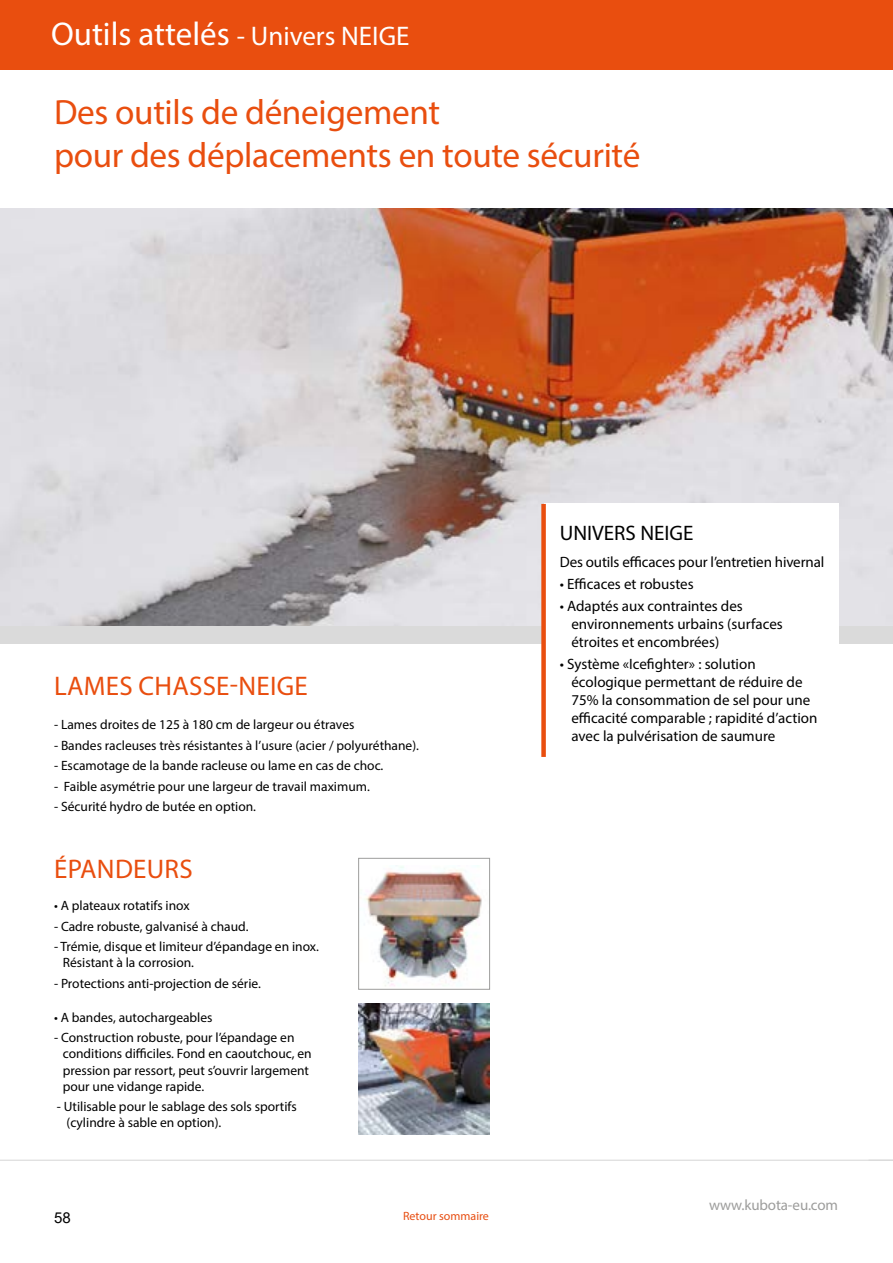
<style>
.page{position:relative;width:893px;height:1263px;background:#fff}
.page>*{position:absolute;margin:0;border:0;box-sizing:border-box;transform-origin:0 0}
.t1{font:35.25px/42.3px "Myriad Pro";letter-spacing:-.01em;color:#e94e0f}
.t2{font:33px "Myriad Pro";color:#fff}
.t3{font:27px "Myriad Pro";letter-spacing:.01em;color:#e94e0f}
.t4{font:21px "Myriad Pro";color:#000}
.t5{font:15px/18px "Myriad Pro";color:#000}
.t6{font:15px "Myriad Pro";letter-spacing:-.01em;color:#9d9d9c}
.t7{font:15px "Arial";color:#000}
.t8{font:13.5px/16.2px "Myriad Pro";color:#000}
.t9{font:12px "Myriad Pro";color:#e74e12}
.s1{font-size:27px}
</style>
<div class="page">
<hr style="left:0;top:1160px;width:893px;height:1px;background:#dadada">
<div style="left:0;top:574px;width:893px;height:69px;background:#dadada"></div>
<div style="left:0;top:0;width:893px;height:69px;background:#e94e0f"></div>
<img style="left:0;top:208px;width:893px;height:417px">
<div style="left:544px;top:504px;width:295px;height:221px;background:#fff"></div>
<div style="left:541px;top:504px;width:5px;height:253px;background:#e94e0f"></div>
<img style="left:364px;top:866px;width:118px;height:120px">
<div style="left:358px;top:858px;width:132px;height:132px;border:1px solid #9d9d9c"></div>
<img style="left:358px;top:1003px;width:131px;height:131px">
<h2 class="t2" style="left:51px;top:13px;width:360px">Outils attelés <span class="s1">- Univers NEIGE</span></h2>
<h1 class="t1" style="left:54px;top:91px;width:588px">Des outils de déneigement<br>pour des déplacements en toute sécurité</h1>
<h3 class="t3" style="left:54px;top:670px;width:255px">LAMES CHASSE-NEIGE</h3>
<p class="t8" style="left:54px;top:716px;width:302px">- Lames droites de 125 à 180 cm de largeur ou étraves</p>
<p class="t8" style="left:54px;top:737px;width:367px">- Bandes racleuses très résistantes à l’usure (acier / polyuréthane).</p>
<p class="t8" style="left:54px;top:757px;width:331px">- Escamotage de la bande racleuse ou lame en cas de choc.</p>
<p class="t8" style="left:54px;top:778px;width:317px">- Faible asymétrie pour une largeur de travail maximum.</p>
<p class="t8" style="left:54px;top:798px;width:204px">- Sécurité hydro de butée en option.</p>
<h3 class="t3" style="left:54px;top:852px;width:140px">ÉPANDEURS</h3>
<p class="t8" style="left:54px;top:897px;width:137px">• A plateaux rotatifs inox</p>
<p class="t8" style="left:54px;top:918px;width:196px">- Cadre robuste, galvanisé à chaud.</p>
<p class="t8" style="left:63px;top:938px;width:258px;text-indent:-9px">- Trémie, disque et limiteur d’épandage en inox.<br>Résistant à la corrosion.</p>
<p class="t8" style="left:54px;top:975px;width:208px">- Protections anti-projection de série.</p>
<p class="t8" style="left:54px;top:1009px;width:160px">• A bandes, autochargeables</p>
<p class="t8" style="left:63px;top:1029px;width:250px;text-indent:-9px">- Construction robuste, pour l’épandage en conditions difficiles. Fond en caoutchouc, en pression par ressort, peut s’ouvrir largement pour une vidange rapide.</p>
<p class="t8" style="left:67px;top:1098px;width:232px;text-indent:-10px">- Utilisable pour le sablage des sols sportifs (cylindre à sable en option).</p>
<p class="t7" style="left:54px;top:1207px;width:18px">58</p>
<p class="t9" style="left:403px;top:1209px;width:87px">Retour sommaire</p>
<h3 class="t4" style="left:560px;top:520px;width:135px">UNIVERS NEIGE</h3>
<p class="t5" style="left:560px;top:552px;width:266px">Des outils efficaces pour l’entretien hivernal</p>
<p class="t5" style="left:560px;top:575px;width:135px">• Efficaces et robustes</p>
<p class="t5" style="left:571px;top:597px;width:213px;text-indent:-12px">• Adaptés aux contraintes des environnements urbains (surfaces étroites et encombrées)</p>
<p class="t5" style="left:571px;top:655px;width:247px;text-indent:-12px">• Système «Icefighter» : solution écologique permettant de réduire de 75% la consommation de sel pour une efficacité comparable ; rapidité d’action avec la pulvérisation de saumure</p>
<p class="t6" style="left:709px;top:1195px;width:130px">www.kubota-eu.com</p>
</div>
